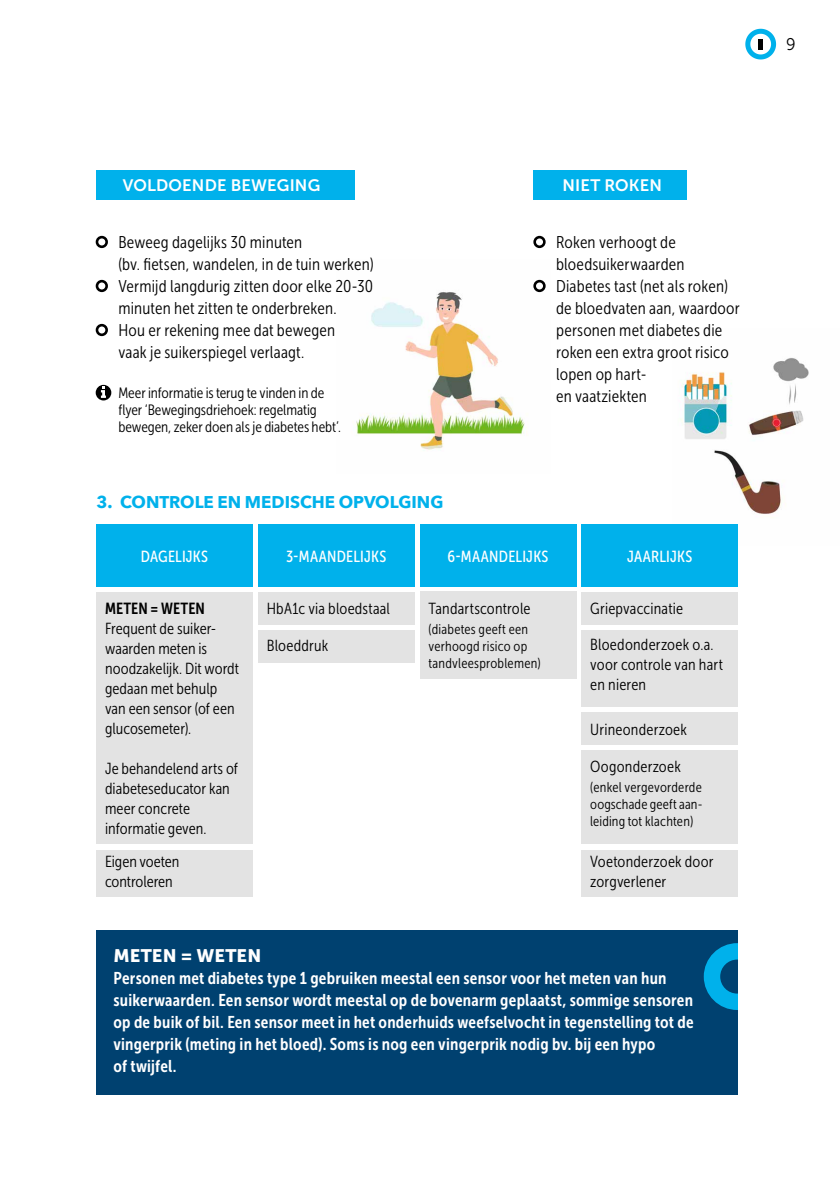
<style>
.page{position:relative;width:840px;height:1191px;background:#fff}
.page>*{position:absolute;margin:0;border:0;box-sizing:border-box;transform-origin:0 0}
.t1{font:18px "Museo Sans 900";letter-spacing:.01em;color:#fff}
.t2{font:17px/22px "Museo Sans Cond 300";letter-spacing:.01em;color:#000}
.t3{font:17px/22px "Museo Sans Cond 700";letter-spacing:.015em;color:#fff}
.t4{font:700 17px "Avenir Next";color:#00b1eb}
.t5{font:17px "Museo Sans 300";color:#000;scale:.95 1}
.t6{font:16.6px "Museo Sans 700";letter-spacing:.01em;color:#fff}
.t7{font:16px/20px "Museo Sans Cond 300";letter-spacing:.005em;color:#000}
.t8{font:16px "Museo Sans Cond 500";letter-spacing:.015em;color:#fff}
.t9{font:16px "Museo Sans Cond 700";letter-spacing:.005em;color:#000}
.t10{font:15px/17px "Museo Sans Cond 300";letter-spacing:-.005em;color:#000}
.t11{font:14px/17px "Museo Sans Cond 300";letter-spacing:.015em;color:#000}
</style>
<div class="page">
<svg style="left:745px;top:28px;width:32px;height:32px"></svg>
<hr style="left:758px;top:39px;width:4px;height:10px;background:#000">
<img style="left:681px;top:358px;width:128px;height:187px">
<img style="left:356px;top:279px;width:190px;height:171px">
<div style="left:96px;top:524px;width:156px;height:62px;background:#00b1eb"></div>
<div style="left:258px;top:524px;width:156px;height:62px;background:#00b1eb"></div>
<div style="left:420px;top:524px;width:155px;height:62px;background:#00b1eb"></div>
<div style="left:581px;top:524px;width:156px;height:62px;background:#00b1eb"></div>
<div style="left:96px;top:592px;width:156px;height:252px;background:#e3e3e3"></div>
<div style="left:96px;top:850px;width:156px;height:46px;background:#e3e3e3"></div>
<div style="left:420px;top:592px;width:155px;height:87px;background:#e3e3e3"></div>
<div style="left:581px;top:630px;width:156px;height:77px;background:#e3e3e3"></div>
<div style="left:581px;top:750px;width:156px;height:94px;background:#e3e3e3"></div>
<div style="left:258px;top:592px;width:156px;height:32px;background:#e3e3e3"></div>
<div style="left:581px;top:592px;width:156px;height:32px;background:#e3e3e3"></div>
<div style="left:581px;top:712px;width:156px;height:33px;background:#e3e3e3"></div>
<div style="left:581px;top:850px;width:156px;height:46px;background:#e3e3e3"></div>
<div style="left:258px;top:630px;width:156px;height:32px;background:#e3e3e3"></div>
<div style="left:533px;top:170px;width:153px;height:30px;background:#00b1eb"></div>
<div style="left:97px;top:170px;width:258px;height:30px;background:#00b1eb"></div>
<div style="left:96px;top:236px;width:12px;height:12px;border:3px solid #000;border-radius:50%"></div>
<div style="left:96px;top:280px;width:12px;height:12px;border:3px solid #000;border-radius:50%"></div>
<div style="left:96px;top:324px;width:12px;height:12px;border:3px solid #000;border-radius:50%"></div>
<div style="left:96px;top:385px;width:15px;height:15px;background:#000;border-radius:50%"></div>
<svg style="left:101px;top:387px;width:5px;height:11px"></svg>
<div style="left:533px;top:236px;width:12px;height:12px;border:3px solid #000;border-radius:50%"></div>
<div style="left:533px;top:280px;width:12px;height:12px;border:3px solid #000;border-radius:50%"></div>
<div style="left:96px;top:930px;width:641px;height:164px;background:#004170"></div>
<svg style="left:703px;top:943px;width:34px;height:67px"></svg>
<p class="t5" style="left:785px;top:35px;width:12px">9</p>
<p class="t6" style="left:123px;top:176px;width:199px">VOLDOENDE BEWEGING</p>
<p class="t6" style="left:562px;top:175px;width:101px">NIET ROKEN</p>
<p class="t2" style="left:118px;top:231px;width:256px">Beweeg dagelijks 30 minuten<br>(bv. fietsen, wandelen, in de tuin werken)<br>Vermijd langdurig zitten door elke 20-30 minuten het zitten te onderbreken.<br>Hou er rekening mee dat bewegen<br>vaak je suikerspiegel verlaagt.</p>
<p class="t10" style="left:118px;top:385px;width:224px">Meer informatie is terug te vinden in de flyer ‘Bewegingsdriehoek: regelmatig bewegen, zeker doen als je diabetes hebt’.</p>
<p class="t4" style="left:97px;top:488px;width:348px">3. CONTROLE EN MEDISCHE OPVOLGING</p>
<p class="t2" style="left:555px;top:231px;width:185px">Roken verhoogt de bloedsuikerwaarden<br>Diabetes tast (net als roken) de bloedvaten aan, waardoor personen met diabetes die roken een extra groot risico lopen op hart-<br>en vaatziekten</p>
<p class="t8" style="left:141px;top:548px;width:69px">DAGELIJKS</p>
<p class="t8" style="left:286px;top:548px;width:102px">3-MAANDELIJKS</p>
<p class="t8" style="left:447px;top:548px;width:102px">6-MAANDELIJKS</p>
<p class="t8" style="left:626px;top:548px;width:67px">JAARLIJKS</p>
<p class="t9" style="left:105px;top:599px;width:101px">METEN = WETEN</p>
<p class="t7" style="left:105px;top:619px;width:135px">Frequent de suiker&shy;waarden meten is noodzakelijk. Dit wordt gedaan met behulp van een sensor (of een glucosemeter).</p>
<p class="t7" style="left:105px;top:759px;width:134px">Je behandelend arts of diabeteseducator kan meer concrete informatie geven.</p>
<p class="t7" style="left:105px;top:852px;width:76px">Eigen voeten controleren</p>
<p class="t7" style="left:266px;top:599px;width:125px">HbA1c via bloedstaal</p>
<p class="t7" style="left:590px;top:599px;width:94px">Griepvaccinatie</p>
<p class="t7" style="left:428px;top:599px;width:103px">Tandartscontrole</p>
<p class="t11" style="left:428px;top:621px;width:113px">(diabetes geeft een verhoogd risico op tandvleesproblemen)</p>
<p class="t7" style="left:590px;top:634px;width:134px">Bloedonderzoek o.a. voor controle van hart en nieren</p>
<p class="t7" style="left:266px;top:635px;width:63px">Bloeddruk</p>
<p class="t7" style="left:590px;top:719px;width:98px">Urineonderzoek</p>
<p class="t7" style="left:590px;top:756px;width:92px">Oogonderzoek</p>
<p class="t11" style="left:590px;top:778px;width:113px;text-align:justify">(enkel vergevorderde oogschade geeft aan&shy;leiding tot klachten)</p>
<p class="t7" style="left:590px;top:852px;width:125px">Voetonderzoek door zorgverlener</p>
<p class="t1" style="left:113px;top:945px;width:149px">METEN = WETEN</p>
<p class="t3" style="left:113px;top:967px;width:581px">Personen met diabetes type 1 gebruiken meestal een sensor voor het meten van hun suikerwaarden. Een sensor wordt meestal op de bovenarm geplaatst, sommige sensoren op de buik of bil. Een sensor meet in het onderhuids weefselvocht in tegenstelling tot de vingerprik (meting in het bloed). Soms is nog een vingerprik nodig bv. bij een hypo<br>of twijfel.</p>
</div>
